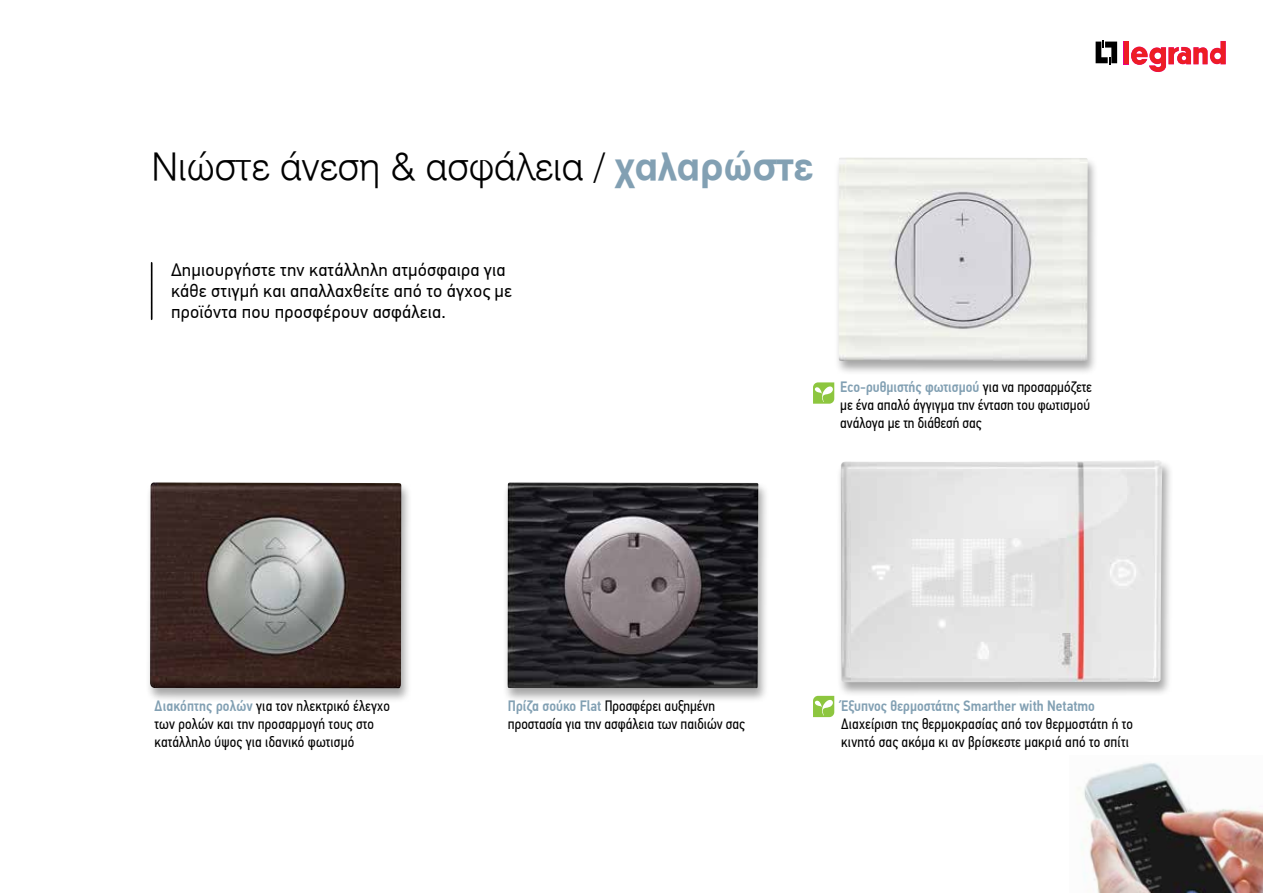
<style>
.page{position:relative;width:1263px;height:893px;background:#fff}
.page>*{position:absolute;margin:0;border:0;box-sizing:border-box;transform-origin:0 0}
.t1{font:37.5px "UB Helvetica Light Normal";color:#000}
.t2{font:18px/21px "PF Din Text Pro";letter-spacing:.01em;color:#000}
.t3{font:15px/18px "PF Din Text Cond Pro";letter-spacing:.01em;color:#000}
.t4{font:500 15px "PF Din Text Cond Pro";color:#82a0b3}
.s1{font-family:"UB Helvetica Bold";color:#82a0b3}
.s2{font-weight:500;color:#82a0b3}
</style>
<div class="page">
<svg style="left:1095px;top:40px;width:22px;height:25px"></svg>
<div style="left:1124px;top:41px;width:5px;height:23px;background:#ed1d24"></div>
<svg style="left:1131px;top:41px;width:95px;height:31px"></svg>
<div style="left:503px;top:481px;width:267px;height:222px;background:#000;opacity:.35"></div>
<img style="left:507px;top:482px;width:251px;height:206px">
<div style="left:833px;top:156px;width:266px;height:220px;background:#000;opacity:.35"></div>
<img style="left:839px;top:158px;width:249px;height:203px">
<div style="left:145px;top:481px;width:268px;height:222px;background:#000;opacity:.35"></div>
<img style="left:150px;top:482px;width:251px;height:206px">
<svg style="left:151px;top:263px;width:1px;height:57px"></svg>
<svg style="left:813px;top:382px;width:22px;height:22px"></svg>
<div style="left:836px;top:459px;width:338px;height:239px;background:#000;opacity:.35"></div>
<img style="left:840px;top:460px;width:322px;height:223px">
<svg style="left:813px;top:696px;width:22px;height:21px"></svg>
<img style="left:1078px;top:763px;width:185px;height:130px">
<h1 class="t1" style="left:152px;top:145px;width:663px">Νιώστε άνεση &amp; ασφάλεια / <span class="s1">χαλαρώστε</span></h1>
<p class="t2" style="left:171px;top:260px;width:342px">Δημιουργήστε την κατάλληλη ατμόσφαιρα για κάθε στιγμή και απαλλαχθείτε από το άγχος με προϊόντα που προσφέρουν ασφάλεια.</p>
<p class="t3" style="left:840px;top:378px;width:253px;text-align:justify"><span class="s2">Eco-ρυθμιστής φωτισμού</span> για να προσαρμόζετε με ένα απαλό άγγιγμα την ένταση του φωτισμού ανάλογα με τη διάθεσή σας</p>
<p class="t3" style="left:155px;top:697px;width:237px"><span class="s2">Διακόπτης ρολών</span> για τον ηλεκτρικό έλεγχο των ρολών και την προσαρμογή τους στο κατάλληλο ύψος για ιδανικό φωτισμό</p>
<p class="t3" style="left:508px;top:697px;width:238px"><span class="s2">Πρίζα σούκο Flat</span> Προσφέρει αυξημένη προστασία για την ασφάλεια των παιδιών σας</p>
<p class="t4" style="left:841px;top:697px;width:255px">Έξυπνος θερμοστάτης Smarther with Netatmo</p>
<p class="t3" style="left:841px;top:715px;width:293px">Διαχείριση της θερμοκρασίας από τον θερμοστάτη ή το κινητό σας ακόμα κι αν βρίσκεστε μακριά από το σπίτι</p>
</div>
